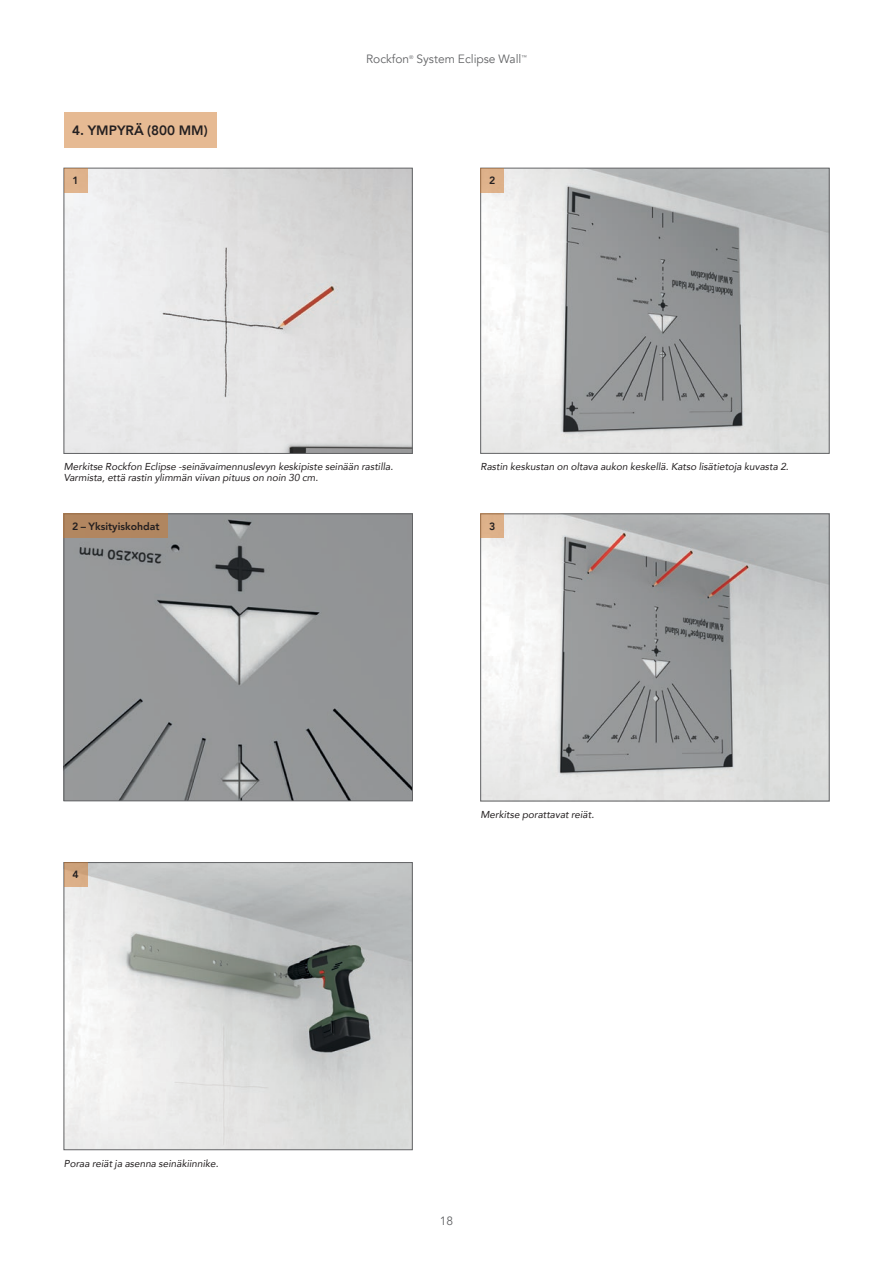
<style>
.page{position:relative;width:893px;height:1263px;background:#fff}
.page>*{position:absolute;margin:0;border:0;box-sizing:border-box;transform-origin:0 0}
.t1{font:800 13.5px "Avenir";color:#231f20}
.t2{font:12px "Avenir";color:#636466}
.t3{font:800 10.5px "Avenir";color:#231f20}
.t4{font:italic 10.05px/11.2px "Avenir";color:#231f20}
.t5{font:5.4px "Avenir";color:#636466}
</style>
<div class="page">
<img style="left:66px;top:864px;width:344px;height:284px">
<div style="left:64px;top:862px;width:348px;height:288px;border:1px solid #636466"></div>
<img style="left:66px;top:170px;width:344px;height:282px">
<div style="left:64px;top:168px;width:348px;height:286px;border:1px solid #636466"></div>
<img style="left:482px;top:170px;width:345px;height:281px">
<div style="left:480px;top:168px;width:349px;height:285px;border:1px solid #636466"></div>
<img style="left:66px;top:516px;width:345px;height:283px">
<div style="left:64px;top:514px;width:349px;height:287px;border:1px solid #636466"></div>
<img style="left:482px;top:516px;width:345px;height:283px">
<div style="left:480px;top:514px;width:349px;height:287px;border:1px solid #636466"></div>
<svg style="left:64px;top:862px;width:23px;height:25px"></svg>
<div style="left:480px;top:168px;width:24px;height:24px;background:#ddb18a"></div>
<div style="left:64px;top:168px;width:23px;height:24px;background:#dfb38d"></div>
<div style="left:480px;top:514px;width:24px;height:24px;background:#ddb089"></div>
<div style="left:64px;top:113px;width:152px;height:35px;background:#e6ba93"></div>
<div style="left:64px;top:514px;width:104px;height:24px;background:#b28660"></div>
<h1 class="t1" style="left:72px;top:120px;width:137px">4. YMPYRÄ (800 MM)</h1>
<p class="t2" style="left:366px;top:52px;width:45px">Rockfon</p>
<p class="t5" style="left:409px;top:54px;width:6px">®</p>
<p class="t2" style="left:416px;top:52px;width:106px">System Eclipse Wall</p>
<p class="t5" style="left:521px;top:54px;width:7px">™</p>
<p class="t3" style="left:73px;top:172px;width:8px">1</p>
<p class="t3" style="left:489px;top:172px;width:8px">2</p>
<p class="t4" style="left:64px;top:461px;width:331px">Merkitse Rockfon Eclipse -seinävaimennuslevyn keskipiste seinään rastilla.<br>Varmista, että rastin ylimmän viivan pituus on noin 30 cm.</p>
<p class="t3" style="left:72px;top:518px;width:89px">2 – Yksityiskohdat</p>
<p class="t4" style="left:481px;top:461px;width:310px">Rastin keskustan on oltava aukon keskellä. Katso lisätietoja kuvasta 2.</p>
<p class="t3" style="left:489px;top:518px;width:8px">3</p>
<p class="t3" style="left:73px;top:866px;width:8px">4</p>
<p class="t4" style="left:480px;top:809px;width:115px">Merkitse porattavat reiät.</p>
<p class="t4" style="left:64px;top:1158px;width:156px">Poraa reiät ja asenna seinäkiinnike.</p>
<p class="t2" style="left:440px;top:1213px;width:15px">18</p>
</div>
